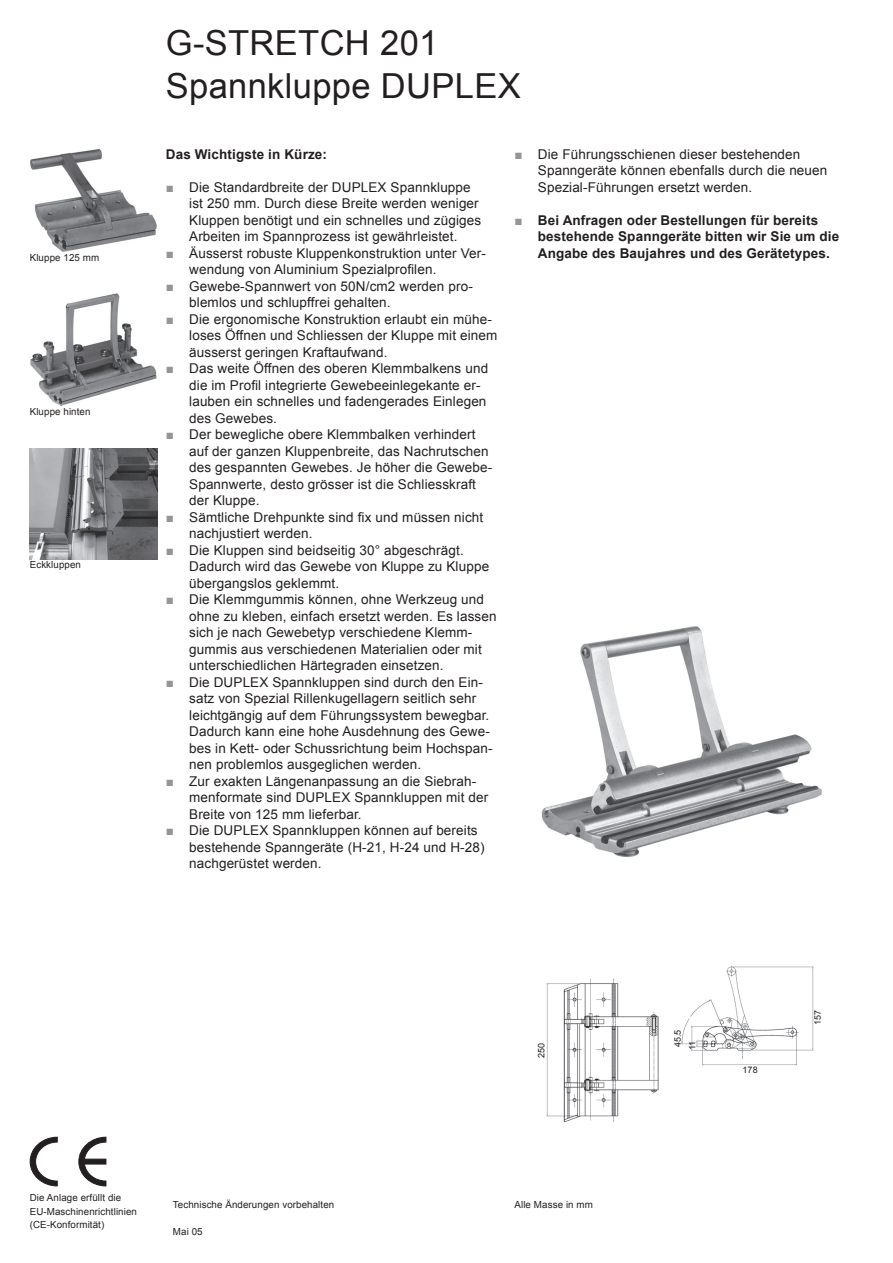
<style>
.page{position:relative;width:893px;height:1263px;background:#fff}
.page>*{position:absolute;margin:0;border:0;box-sizing:border-box;transform-origin:0 0}
.t1{font:34.5px/43.5px "Arial";letter-spacing:.01em;color:#231f20}
.t2{font:13.5px/16.5px "Arial";letter-spacing:.01em;color:#231f20}
.t3{font:700 13.5px/16.5px "Arial";letter-spacing:.01em;color:#231f20}
.t4{font:9.75px/13.5px "Arial";letter-spacing:.01em;color:#231f20}
.t5{font:9px "Arial";letter-spacing:.01em;color:#231f20}
.s1{color:#939598}
.s2{font-weight:400;color:#939598}
</style>
<div class="page">
<svg style="left:29px;top:1136px;width:78px;height:51px"></svg>
<img style="left:30px;top:149px;width:127px;height:103px">
<img style="left:30px;top:293px;width:127px;height:113px">
<img style="left:30px;top:449px;width:127px;height:110px">
<img style="left:546px;top:965px;width:268px;height:158px">
<img style="left:541px;top:626px;width:281px;height:232px">
<p class="t4" style="left:30px;top:251px;width:71px">Kluppe 125 mm</p>
<p class="t4" style="left:30px;top:405px;width:62px">Kluppe hinten</p>
<p class="t4" style="left:30px;top:558px;width:53px">Eckkluppen</p>
<h1 class="t1" style="left:166px;top:21px;width:356px">G-STRETCH 201<br>Spannkluppe DUPLEX</h1>
<p class="t3" style="left:166px;top:146px;width:163px">Das Wichtigste in Kürze:</p>
<p class="t2" style="left:189px;top:179px;width:293px;text-indent:-23px"><span class="s1">■</span> Die Standardbreite der DUPLEX Spannkluppe ist 250 mm. Durch diese Breite werden weniger Kluppen benötigt und ein schnelles und zügiges Arbeiten im Spannprozess ist gewährleistet.</p>
<p class="t2" style="left:189px;top:245px;width:298px;text-indent:-23px"><span class="s1">■</span> Äusserst robuste Kluppenkonstruktion unter Ver&shy;wendung von Aluminium Spezialprofilen.</p>
<p class="t2" style="left:189px;top:278px;width:285px;text-indent:-23px"><span class="s1">■</span> Gewebe-Spannwert von 50N/cm2 werden pro&shy;blemlos und schlupffrei gehalten.</p>
<p class="t2" style="left:189px;top:311px;width:310px;text-indent:-23px"><span class="s1">■</span> Die ergonomische Konstruktion erlaubt ein mühe&shy;loses Öffnen und Schliessen der Kluppe mit einem äusserst geringen Kraftaufwand.</p>
<p class="t2" style="left:189px;top:360px;width:300px;text-indent:-23px"><span class="s1">■</span> Das weite Öffnen des oberen Klemmbalkens und die im Profil integrierte Gewebeeinlegekante er&shy;lauben ein schnelles und fadengerades Einlegen des Gewebes.</p>
<p class="t2" style="left:189px;top:426px;width:304px;text-indent:-23px"><span class="s1">■</span> Der bewegliche obere Klemmbalken verhindert auf der ganzen Kluppenbreite, das Nachrutschen des gespannten Gewebes. Je höher die Gewebe-Spannwerte, desto grösser ist die Schliesskraft der Kluppe.</p>
<p class="t2" style="left:189px;top:509px;width:296px;text-indent:-23px"><span class="s1">■</span> Sämtliche Drehpunkte sind fix und müssen nicht nachjustiert werden.</p>
<p class="t2" style="left:189px;top:542px;width:301px;text-indent:-23px"><span class="s1">■</span> Die Kluppen sind beidseitig 30° abgeschrägt.<br>Dadurch wird das Gewebe von Kluppe zu Kluppe übergangslos geklemmt.</p>
<p class="t2" style="left:189px;top:591px;width:309px;text-indent:-23px"><span class="s1">■</span> Die Klemmgummis können, ohne Werkzeug und ohne zu kleben, einfach ersetzt werden. Es lassen sich je nach Gewebetyp verschiedene Klemm&shy;gummis aus verschiedenen Materialien oder mit unterschiedlichen Härtegraden einsetzen.</p>
<p class="t2" style="left:189px;top:674px;width:305px;text-indent:-23px"><span class="s1">■</span> Die DUPLEX Spannkluppen sind durch den Ein&shy;satz von Spezial Rillenkugellagern seitlich sehr leichtgängig auf dem Führungssystem bewegbar.<br>Dadurch kann eine hohe Ausdehnung des Gewe&shy;bes in Kett- oder Schussrichtung beim Hochspan&shy;nen problemlos ausgeglichen werden.</p>
<p class="t2" style="left:189px;top:773px;width:301px;text-indent:-23px"><span class="s1">■</span> Zur exakten Längenanpassung an die Siebrah&shy;menformate sind DUPLEX Spannkluppen mit der<br>Breite von 125 mm lieferbar.</p>
<p class="t2" style="left:189px;top:822px;width:297px;text-indent:-23px"><span class="s1">■</span> Die DUPLEX Spannkluppen können auf bereits bestehende Spanngeräte (H-21, H-24 und H-28) nachgerüstet werden.</p>
<p class="t2" style="left:538px;top:146px;width:291px;text-indent:-23px"><span class="s1">■</span> Die Führungsschienen dieser bestehenden<br>Spanngeräte können ebenfalls durch die neuen<br>Spezial-Führungen ersetzt werden.</p>
<p class="t3" style="left:538px;top:212px;width:303px;text-indent:-23px"><span class="s2">■</span> Bei Anfragen oder Bestellungen für bereits bestehende Spanngeräte bitten wir Sie um die<br>Angabe des Baujahres und des Gerätetypes.</p>
<p class="t5" style="left:672px;top:1047px;width:19px;rotate:-90deg">45.5</p>
<p class="t5" style="left:535px;top:1058px;width:17px;rotate:-90deg">250</p>
<p class="t5" style="left:686px;top:1050px;width:11px;rotate:-90deg">11</p>
<p class="t5" style="left:742px;top:1064px;width:17px">178</p>
<p class="t5" style="left:812px;top:1025px;width:17px;rotate:-90deg">157</p>
<p class="t4" style="left:30px;top:1191px;width:109px">Die Anlage erfüllt die<br>EU-Maschinenrichtlinien (CE-Konformität)</p>
<p class="t4" style="left:173px;top:1198px;width:163px">Technische Änderungen vorbehalten</p>
<p class="t4" style="left:173px;top:1225px;width:31px">Mai 05</p>
<p class="t4" style="left:514px;top:1198px;width:80px">Alle Masse in mm</p>
</div>
